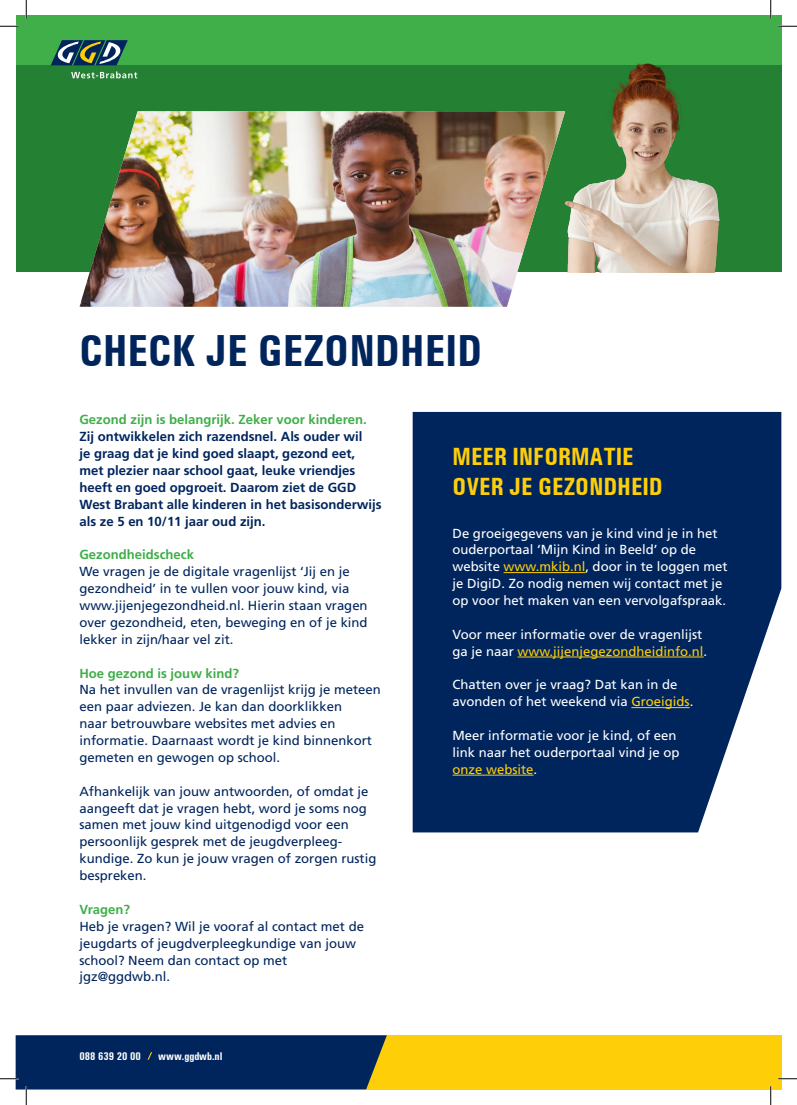
<style>
.page{position:relative;width:797px;height:1105px;background:#fff}
.page>*{position:absolute;margin:0;border:0;box-sizing:border-box;transform-origin:0 0}
.t1{font:700 condensed 45px "Univers";color:#00255d}
.t2{font:700 condensed 25px/30px "Univers";color:#fece08}
.Body_tekst{font:13.12px/16.9px "Frutiger LT Pro";color:#00255d}
.Body_tekst_wit{font:13.12px/16.9px "Frutiger LT Pro";color:#fff}
.Body_tekst_bold{font:700 13.12px/16.9px "Frutiger LT Pro";color:#00255d}
.Body_kop_groen{font:700 13.12px "Frutiger LT Pro";color:#40ae49}
.t3{font:700 condensed 11.25px "Univers";color:#fff}
.s1{color:#fece08}
</style>
<div class="page">
<svg style="left:412px;top:412px;width:369px;height:420px;background:#113367"></svg>
<hr style="left:503px;top:572px;width:82px;height:1px;background:#fece08">
<hr style="left:517px;top:657px;width:186px;height:1px;background:#fece08">
<hr style="left:631px;top:707px;width:58px;height:1px;background:#fece08">
<hr style="left:452px;top:775px;width:81px;height:1px;background:#fece08">
<div style="left:16px;top:1035px;width:765px;height:54px;background:#fece08"></div>
<div style="left:16px;top:57px;width:765px;height:215px;background:#248033"></div>
<div style="left:16px;top:16px;width:765px;height:49px;background:#40ae49"></div>
<img style="left:79px;top:111px;width:482px;height:196px">
<svg style="left:51px;top:40px;width:77px;height:25px;background:#476d6c"></svg>
<svg style="left:71px;top:71px;width:66px;height:7px"></svg>
<img style="left:561px;top:63px;width:159px;height:210px">
<svg style="left:0;top:25px;width:19px;height:2px"></svg>
<svg style="left:778px;top:25px;width:19px;height:2px"></svg>
<svg style="left:778px;top:1078px;width:19px;height:1px"></svg>
<svg style="left:25px;top:0;width:2px;height:19px"></svg>
<svg style="left:0;top:1035px;width:387px;height:70px"></svg>
<svg style="left:770px;top:0;width:1px;height:19px"></svg>
<svg style="left:770px;top:1086px;width:1px;height:19px"></svg>
<p class="t1" style="left:79px;top:324px;width:404px">CHECK JE GEZONDHEID</p>
<p class="Body_kop_groen" style="left:79px;top:412px;width:289px">Gezond zijn is belangrijk. Zeker voor kinderen.</p>
<p class="Body_tekst_bold" style="left:79px;top:428px;width:284px">Zij ontwikkelen zich razendsnel. Als ouder wil</p>
<p class="Body_tekst_bold" style="left:79px;top:445px;width:277px">je graag dat je kind goed slaapt, gezond eet,</p>
<p class="Body_tekst_bold" style="left:79px;top:462px;width:277px">met plezier naar school gaat, leuke vriendjes</p>
<p class="Body_tekst_bold" style="left:79px;top:479px;width:304px">heeft en goed opgroeit. Daarom ziet de GGD<br>West Brabant alle kinderen in het basisonderwijs als ze 5 en 10/11 jaar oud zijn.</p>
<p class="Body_kop_groen" style="left:79px;top:547px;width:116px">Gezondheidscheck</p>
<p class="Body_tekst" style="left:79px;top:563px;width:272px">We vragen je de digitale vragenlijst ‘Jij en je</p>
<p class="Body_tekst" style="left:79px;top:580px;width:290px">gezondheid’ in te vullen voor jouw kind, via www.jijenjegezondheid.nl. Hierin staan vragen over gezondheid, eten, beweging en of je kind lekker in zijn/haar vel zit.</p>
<p class="Body_kop_groen" style="left:79px;top:665px;width:161px">Hoe gezond is jouw kind?</p>
<p class="Body_tekst" style="left:79px;top:681px;width:303px">Na het invullen van de vragenlijst krijg je meteen</p>
<p class="Body_tekst" style="left:79px;top:698px;width:264px">een paar adviezen. Je kan dan doorklikken</p>
<p class="Body_tekst" style="left:79px;top:715px;width:258px">naar betrouwbare websites met advies en</p>
<p class="Body_tekst" style="left:79px;top:732px;width:294px">informatie. Daarnaast wordt je kind binnenkort gemeten en gewogen op school.</p>
<p class="Body_tekst" style="left:79px;top:783px;width:290px">Afhankelijk van jouw antwoorden, of omdat je</p>
<p class="Body_tekst" style="left:79px;top:800px;width:289px">aangeeft dat je vragen hebt, word je soms nog</p>
<p class="Body_tekst" style="left:79px;top:816px;width:271px">samen met jouw kind uitgenodigd voor een</p>
<p class="Body_tekst" style="left:79px;top:833px;width:298px">persoonlijk gesprek met de jeugdverpleeg&shy;kundige. Zo kun je jouw vragen of zorgen rustig bespreken.</p>
<p class="Body_kop_groen" style="left:79px;top:901px;width:52px">Vragen?</p>
<p class="Body_tekst" style="left:79px;top:918px;width:286px">Heb je vragen? Wil je vooraf al contact met de</p>
<p class="Body_tekst" style="left:79px;top:935px;width:278px">jeugdarts of jeugdverpleegkundige van jouw</p>
<p class="Body_tekst" style="left:79px;top:951px;width:209px">school? Neem dan contact op met</p>
<p class="Body_tekst" style="left:79px;top:968px;width:92px">jgz@ggdwb.nl.</p>
<p class="t3" style="left:79px;top:1049px;width:63px">088 639 20 00</p>
<p class="t3" style="left:158px;top:1049px;width:66px">www.ggdwb.nl</p>
<p class="t2" style="left:452px;top:442px;width:212px">MEER INFORMATIE<br>OVER JE GEZONDHEID</p>
<p class="Body_tekst_wit" style="left:452px;top:525px;width:266px">De groeigegevens van je kind vind je in het</p>
<p class="Body_tekst_wit" style="left:452px;top:541px;width:245px">ouderportaal ‘Mijn Kind in Beeld’ op de</p>
<p class="Body_tekst_wit" style="left:452px;top:558px;width:276px">website <span class="s1">www.mkib.nl</span>, door in te loggen met</p>
<p class="Body_tekst_wit" style="left:452px;top:575px;width:275px">je DigiD. Zo nodig nemen wij contact met je op voor het maken van een vervolgafspraak.</p>
<p class="Body_tekst_wit" style="left:452px;top:626px;width:256px">Voor meer informatie over de vragenlijst ga je naar <span class="s1">www.jijenjegezondheidinfo.nl</span>.</p>
<p class="Body_tekst_wit" style="left:452px;top:676px;width:242px">Chatten over je vraag? Dat kan in de avonden of het weekend via <span class="s1">Groeigids</span>.</p>
<p class="Body_tekst_wit" style="left:452px;top:727px;width:228px">Meer informatie voor je kind, of een link naar het ouderportaal vind je op <span class="s1">onze website</span>.</p>
</div>
